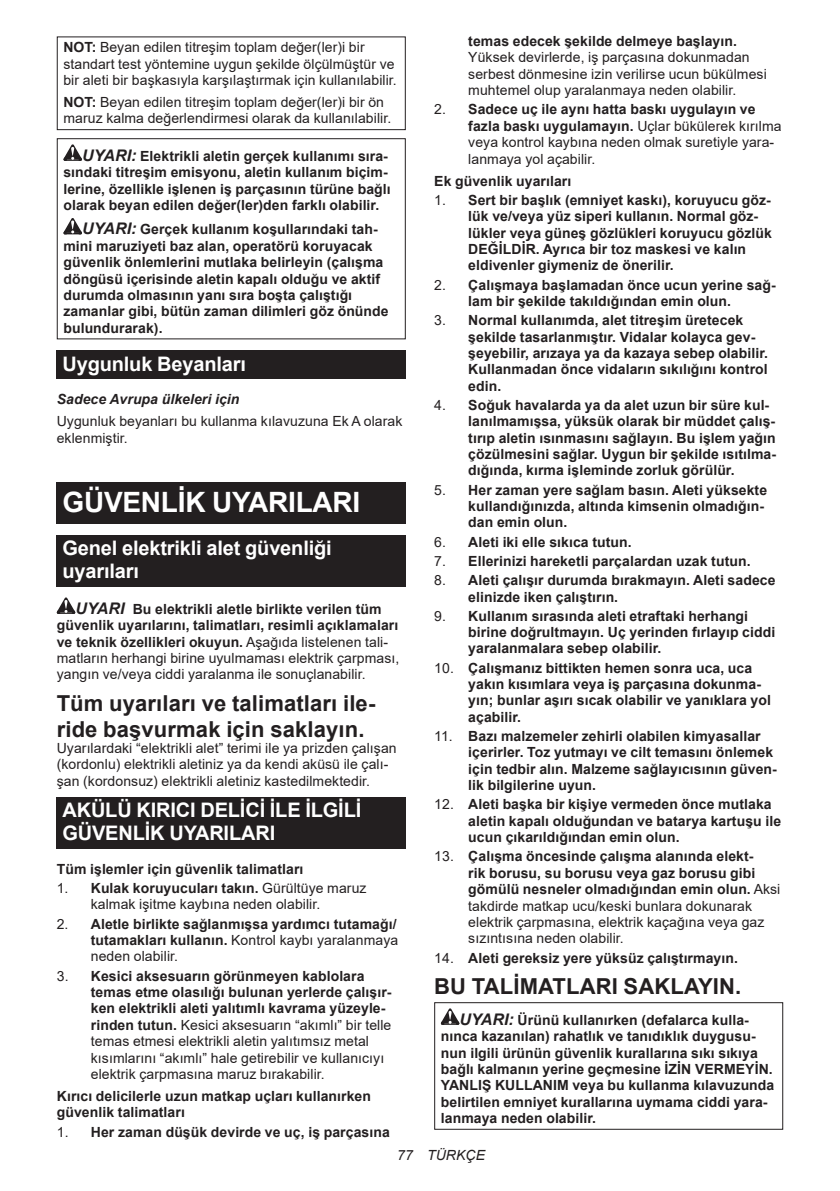
<style>
.page{position:relative;width:840px;height:1191px;background:#fff}
.page>*{position:absolute;margin:0;border:0;box-sizing:border-box;transform-origin:0 0}
.t1{font:700 28px "Arial";letter-spacing:-.01em;color:#fff}
.t2{font:700 22px/25.8px "Arial";letter-spacing:.005em;color:#231f20}
.t3{font:700 20px/23.4px "Arial";letter-spacing:-.01em;color:#fff}
.t4{font:700 14px/16.4px "Arial";letter-spacing:.005em;color:#231f20}
.t5{font:14px/16.4px "Arial";letter-spacing:.005em;color:#231f20}
.t6{font:italic 700 14px "Arial";letter-spacing:.005em;color:#231f20}
.t7{font:italic 14px "Arial";letter-spacing:.005em;color:#231f20}
.s1{font-weight:700}
.s2{font-style:italic;font-size:16px}
.s3{font-weight:700;font-style:italic;font-size:16px}
.s4{font-weight:400}
</style>
<div class="page">
<div style="left:57px;top:36px;width:348px;height:94px;border:1px solid #231f20"></div>
<svg style="left:63px;top:144px;width:19px;height:17px"></svg>
<svg style="left:63px;top:218px;width:19px;height:16px"></svg>
<div style="left:57px;top:138px;width:348px;height:201px;border:1px solid #231f20"></div>
<div style="left:57px;top:351px;width:348px;height:28px;background:#231f20"></div>
<div style="left:57px;top:482px;width:348px;height:41px;background:#231f20"></div>
<div style="left:57px;top:534px;width:348px;height:52px;background:#231f20"></div>
<svg style="left:57px;top:597px;width:18px;height:17px"></svg>
<div style="left:57px;top:797px;width:348px;height:52px;background:#231f20"></div>
<svg style="left:440px;top:1008px;width:19px;height:16px"></svg>
<div style="left:434px;top:1002px;width:348px;height:127px;border:1px solid #231f20"></div>
<p class="t5" style="left:63px;top:39px;width:335px"><span class="s1">NOT:</span> Beyan edilen titreşim toplam değer(ler)i bir standart test yöntemine uygun şekilde ölçülmüştür ve bir aleti bir başkasıyla karşılaştırmak için kullanılabilir.</p>
<p class="t5" style="left:63px;top:94px;width:329px"><span class="s1">NOT:</span> Beyan edilen titreşim toplam değer(ler)i bir ön maruz kalma değerlendirmesi olarak da kullanılabilir.</p>
<p class="t4" style="left:63px;top:148px;width:328px;text-indent:19px"><span class="s2">UYARI:</span> Elektrikli aletin gerçek kullanımı sıra&shy;sındaki titreşim emisyonu, aletin kullanım biçim&shy;lerine, özellikle işlenen iş parçasının türüne bağlı olarak beyan edilen değer(ler)den farklı olabilir.</p>
<p class="t4" style="left:63px;top:221px;width:326px;text-indent:19px"><span class="s2">UYARI:</span> Gerçek kullanım koşullarındaki tah&shy;mini maruziyeti baz alan, operatörü koruyacak güvenlik önlemlerini mutlaka belirleyin (çalışma döngüsü içerisinde aletin kapalı olduğu ve aktif durumda olmasının yanı sıra boşta çalıştığı zamanlar gibi, bütün zaman dilimleri göz önünde bulundurarak).</p>
<h3 class="t3" style="left:62px;top:352px;width:185px">Uygunluk Beyanları</h3>
<p class="t6" style="left:57px;top:390px;width:184px">Sadece Avrupa ülkeleri için</p>
<p class="t5" style="left:57px;top:413px;width:347px">Uygunluk beyanları bu kullanma kılavuzuna Ek A olarak eklenmiştir.</p>
<h1 class="t1" style="left:62px;top:482px;width:299px">GÜVENLİK UYARILARI</h1>
<h3 class="t3" style="left:62px;top:536px;width:271px">Genel elektrikli alet güvenliği uyarıları</h3>
<p class="t5" style="left:57px;top:600px;width:344px;text-indent:19px"><span class="s3">UYARI</span> <span class="s1">Bu elektrikli aletle birlikte verilen tüm güvenlik uyarılarını, talimatları, resimli açıklamaları ve teknik özellikleri okuyun.</span> Aşağıda listelenen tali&shy;matların herhangi birine uyulmaması elektrik çarpması, yangın ve/veya ciddi yaralanma ile sonuçlanabilir.</p>
<h2 class="t2" style="left:57px;top:690px;width:320px">Tüm uyarıları ve talimatları ile&shy;ride başvurmak için saklayın.</h2>
<p class="t5" style="left:57px;top:739px;width:341px">Uyarılardaki “elektrikli alet” terimi ile ya prizden çalışan (kordonlu) elektrikli aletiniz ya da kendi aküsü ile çalı&shy;şan (kordonsuz) elektrikli aletiniz kastedilmektedir.</p>
<h3 class="t3" style="left:62px;top:798px;width:300px">AKÜLÜ KIRICI DELİCİ İLE İLGİLİ<br>GÜVENLİK UYARILARI</h3>
<p class="t4" style="left:57px;top:861px;width:248px">Tüm işlemler için güvenlik talimatları</p>
<p class="t5" style="left:91px;top:880px;width:277px;text-indent:-34px">1. <span class="s1">Kulak koruyucuları takın.</span> Gürültüye maruz kalmak işitme kaybına neden olabilir.</p>
<p class="t4" style="left:91px;top:915px;width:309px;text-align:justify;text-indent:-34px"><span class="s4">2.</span> Aletle birlikte sağlanmışsa yardımcı tutamağı/ tutamakları kullanın. <span class="s4">Kontrol kaybı yaralanmaya neden olabilir.</span></p>
<p class="t5" style="left:91px;top:967px;width:302px;text-indent:-34px">3. <span class="s1">Kesici aksesuarın görünmeyen kablolara temas etme olasılığı bulunan yerlerde çalışır&shy;ken elektrikli aleti yalıtımlı kavrama yüzeyle&shy;rinden tutun.</span> Kesici aksesuarın “akımlı” bir telle temas etmesi elektrikli aletin yalıtımsız metal kısımlarını “akımlı” hale getirebilir ve kullanıcıyı elektrik çarpmasına maruz bırakabilir.</p>
<p class="t4" style="left:57px;top:1088px;width:315px">Kırıcı delicilerle uzun matkap uçları kullanırken güvenlik talimatları</p>
<p class="t4" style="left:57px;top:1123px;width:334px"><span class="s4">1.</span> Her zaman düşük devirde ve uç, iş parçasına</p>
<p class="t4" style="left:468px;top:33px;width:270px">temas edecek şekilde delmeye başlayın.</p>
<p class="t5" style="left:468px;top:49px;width:300px">Yüksek devirlerde, iş parçasına dokunmadan serbest dönmesine izin verilirse ucun bükülmesi muhtemel olup yaralanmaya neden olabilir.</p>
<p class="t5" style="left:468px;top:101px;width:314px;text-indent:-34px">2. <span class="s1">Sadece uç ile aynı hatta baskı uygulayın ve fazla baskı uygulamayın.</span> Uçlar bükülerek kırılma veya kontrol kaybına neden olmak suretiyle yara&shy;lanmaya yol açabilir.</p>
<p class="t4" style="left:434px;top:173px;width:138px">Ek güvenlik uyarıları</p>
<p class="t4" style="left:468px;top:192px;width:305px;text-indent:-34px"><span class="s4">1.</span> Sert bir başlık (emniyet kaskı), koruyucu göz&shy;lük ve/veya yüz siperi kullanın. Normal göz&shy;lükler veya güneş gözlükleri koruyucu gözlük DEĞİLDİR. Ayrıca bir toz maskesi ve kalın eldivenler giymeniz de önerilir.</p>
<p class="t4" style="left:468px;top:277px;width:309px;text-indent:-34px"><span class="s4">2.</span> Çalışmaya başlamadan önce ucun yerine sağ&shy;lam bir şekilde takıldığından emin olun.</p>
<p class="t4" style="left:468px;top:312px;width:301px;text-indent:-34px"><span class="s4">3.</span> Normal kullanımda, alet titreşim üretecek şekilde tasarlanmıştır. Vidalar kolayca gev&shy;şeyebilir, arızaya ya da kazaya sebep olabilir.<br>Kullanmadan önce vidaların sıkılığını kontrol edin.</p>
<p class="t4" style="left:468px;top:397px;width:309px;text-indent:-34px"><span class="s4">4.</span> Soğuk havalarda ya da alet uzun bir süre kul&shy;lanılmamışsa, yüksük olarak bir müddet çalış&shy;tırıp aletin ısınmasını sağlayın. Bu işlem yağın çözülmesini sağlar. Uygun bir şekilde ısıtılma&shy;dığında, kırma işleminde zorluk görülür.</p>
<p class="t4" style="left:468px;top:482px;width:300px;text-indent:-34px"><span class="s4">5.</span> Her zaman yere sağlam basın. Aleti yüksekte kullandığınızda, altında kimsenin olmadığın&shy;dan emin olun.</p>
<p class="t4" style="left:434px;top:534px;width:199px"><span class="s4">6.</span> Aleti iki elle sıkıca tutun.</p>
<p class="t4" style="left:434px;top:553px;width:317px"><span class="s4">7.</span> Ellerinizi hareketli parçalardan uzak tutun.</p>
<p class="t4" style="left:468px;top:572px;width:308px;text-indent:-34px"><span class="s4">8.</span> Aleti çalışır durumda bırakmayın. Aleti sadece elinizde iken çalıştırın.</p>
<p class="t4" style="left:468px;top:608px;width:308px;text-indent:-34px"><span class="s4">9.</span> Kullanım sırasında aleti etraftaki herhangi birine doğrultmayın. Uç yerinden fırlayıp ciddi yaralanmalara sebep olabilir.</p>
<p class="t4" style="left:468px;top:660px;width:304px;text-indent:-34px"><span class="s4">10.</span> Çalışmanız bittikten hemen sonra uca, uca yakın kısımlara veya iş parçasına dokunma&shy;yın; bunlar aşırı sıcak olabilir ve yanıklara yol açabilir.</p>
<p class="t4" style="left:468px;top:728px;width:310px;text-indent:-34px"><span class="s4">11.</span> Bazı malzemeler zehirli olabilen kimyasallar içerirler. Toz yutmayı ve cilt temasını önlemek için tedbir alın. Malzeme sağlayıcısının güven&shy;lik bilgilerine uyun.</p>
<p class="t4" style="left:468px;top:796px;width:314px;text-indent:-34px"><span class="s4">12.</span> Aleti başka bir kişiye vermeden önce mutlaka aletin kapalı olduğundan ve batarya kartuşu ile ucun çıkarıldığından emin olun.</p>
<p class="t5" style="left:468px;top:848px;width:313px;text-indent:-34px">13. <span class="s1">Çalışma öncesinde çalışma alanında elekt-<br>rik borusu, su borusu veya gaz borusu gibi gömülü nesneler olmadığından emin olun.</span> Aksi takdirde matkap ucu/keski bunlara dokunarak elektrik çarpmasına, elektrik kaçağına veya gaz sızıntısına neden olabilir.</p>
<p class="t4" style="left:434px;top:949px;width:305px"><span class="s4">14.</span> Aleti gereksiz yere yüksüz çalıştırmayın.</p>
<h2 class="t2" style="left:434px;top:973px;width:308px">BU TALİMATLARI SAKLAYIN.</h2>
<p class="t4" style="left:440px;top:1011px;width:335px;text-indent:19px"><span class="s2">UYARI:</span> Ürünü kullanırken (defalarca kulla&shy;nınca kazanılan) rahatlık ve tanıdıklık duygusu&shy;nun ilgili ürünün güvenlik kurallarına sıkı sıkıya bağlı kalmanın yerine geçmesine İZİN VERMEYİN.<br>YANLIŞ KULLANIM veya bu kullanma kılavuzunda belirtilen emniyet kurallarına uymama ciddi yara&shy;lanmaya neden olabilir.</p>
<p class="t7" style="left:397px;top:1146px;width:89px">77 TÜRKÇE</p>
</div>
